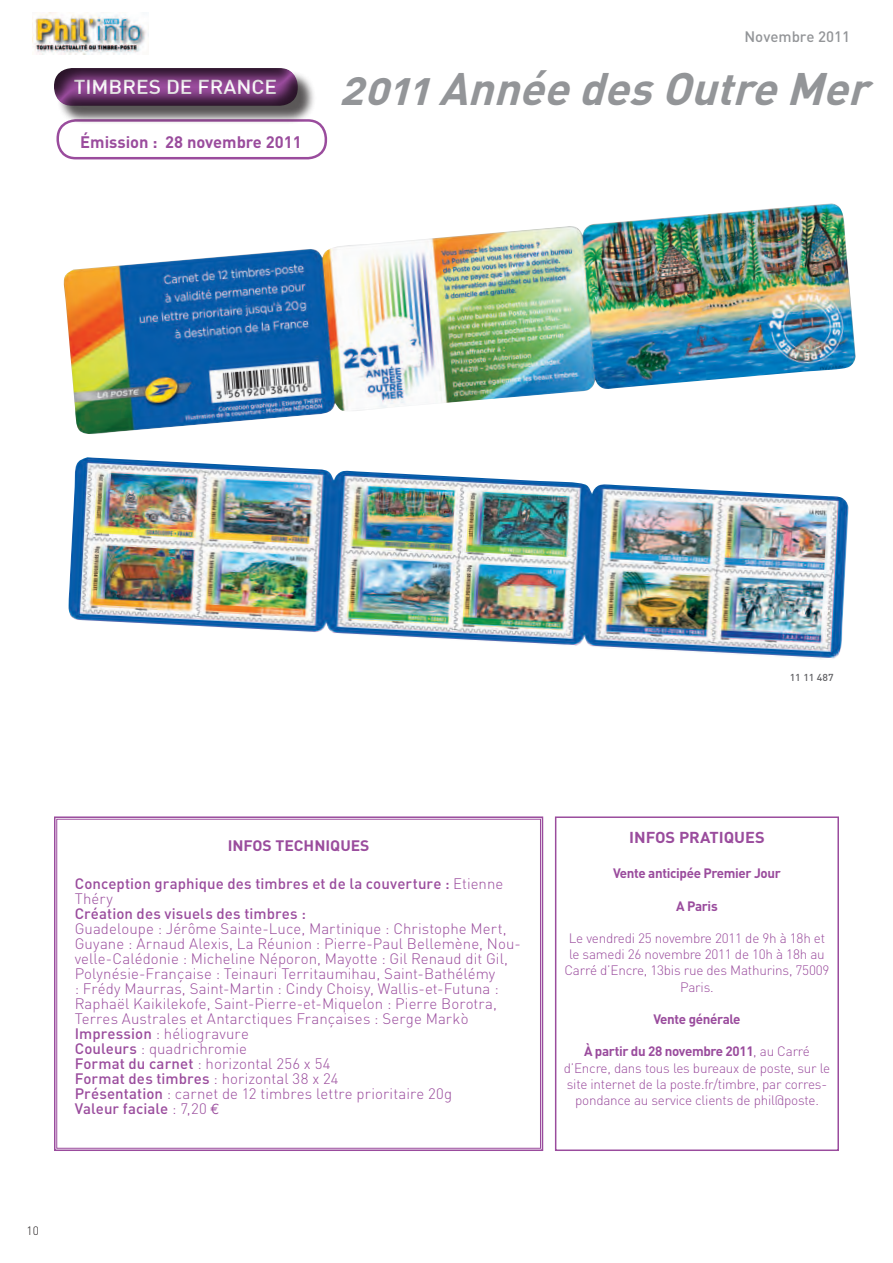
<style>
.page{position:relative;width:893px;height:1263px;background:#fff}
.page>*{position:absolute;margin:0;border:0;box-sizing:border-box;transform-origin:0 0}
.t1{font:italic 45px "DIN Bold Alternate";color:#939598}
.t2{font:500 19.95px "DIN";color:#fff;scale:1.04 1}
.t3{font:700 16.5px "DIN";color:#9a4c9d}
.t4{font:700 15.6px "DIN";color:#9a4c9d;scale:1.04 1}
.t5{font:300 15px/15px "DIN";letter-spacing:.005em;color:#9a4c9d}
.t6{font:500 15px/15px "DIN";letter-spacing:.005em;color:#9a4c9d}
.t7{font:700 15px "DIN";color:#9a4c9d;scale:1.04 1}
.t8{font:500 15px "DIN";color:#939598}
.t9{font:300 13.5px/16.2px "DIN";letter-spacing:-.015em;color:#9a4c9d;text-align:center}
.t10{font:700 13.5px "DIN";letter-spacing:-.025em;color:#9a4c9d}
.t11{font:300 12px "DIN";color:#231f20}
.t12{font:500 10.05px "DIN";color:#636366;scale:1.04 1}
.s1{font-weight:300}
.s2{font-weight:500}
.s3{font-family:"Euro Mono";font-weight:400}
.s4{font-weight:700}
</style>
<div class="page">
<img style="left:33px;top:12px;width:113px;height:43px">
<div style="left:56px;top:119px;width:271px;height:40px;border:2px solid #9a4c9d;border-radius:18px"></div>
<svg style="left:54px;top:816px;width:490px;height:335px"></svg>
<div style="left:56px;top:819px;width:485px;height:329px;border:1px solid #9a4c9d"></div>
<div style="left:555px;top:816px;width:284px;height:335px;border:2px solid #9a4c9d"></div>
<div style="left:56px;top:70px;width:261px;height:54px;background:#231f20;opacity:.75"></div>
<div style="left:51px;top:67px;width:250px;height:41px;background:#231f20;opacity:.85"></div>
<img style="left:63px;top:203px;width:793px;height:231px">
<img style="left:68px;top:457px;width:781px;height:202px">
<h2 class="t2" style="left:74px;top:74px;width:197px">TIMBRES DE FRANCE</h2>
<p class="t3" style="left:80px;top:131px;width:223px">Émission : 28 novembre 2011</p>
<p class="t8" style="left:744px;top:27px;width:107px">Novembre 2011</p>
<h1 class="t1" style="left:340px;top:60px;width:545px">2011AnnéedesOutreMer</h1>
<p class="t12" style="left:790px;top:671px;width:44px">11 11 487</p>
<p class="t7" style="left:228px;top:836px;width:138px">INFOS TECHNIQUES</p>
<p class="t6" style="left:75px;top:875px;width:430px">Conception graphique des timbres et de la couverture : <span class="s1">Etienne<br>Théry</span></p>
<p class="t6" style="left:75px;top:905px;width:233px">Création des visuels des timbres :</p>
<p class="t5" style="left:75px;top:920px;width:448px">Guadeloupe : Jérôme Sainte-Luce, Martinique : Christophe Mert, Guyane : Arnaud Alexis, La Réunion : Pierre-Paul Bellemène, Nou&shy;velle-Calédonie : Micheline Néporon, Mayotte : Gil Renaud dit Gil, Polynésie-Française : Teinauri Territaumihau, Saint-Bathélémy<br>: Frédy Maurras, Saint-Martin : Cindy Choisy, Wallis-et-Futuna :<br>Raphaël Kaikilekofe, Saint-Pierre-et-Miquelon : Pierre Borotra, Terres Australes et Antarctiques Françaises : Serge Markò <span class="s2">Impression</span> : héliogravure<br><span class="s2">Couleurs</span> : quadrichromie<br><span class="s2">Format du carnet</span> : horizontal 256 x 54<br><span class="s2">Format des timbres</span> : horizontal 38 x 24<br><span class="s2">Présentation</span> : carnet de 12 timbres lettre prioritaire 20g<br><span class="s2">Valeur faciale</span> : 7,20 <span class="s3">€</span></p>
<p class="t11" style="left:27px;top:1223px;width:14px">10</p>
<p class="t4" style="left:629px;top:827px;width:132px">INFOS PRATIQUES</p>
<p class="t10" style="left:613px;top:864px;width:169px">Vente anticipée Premier Jour</p>
<p class="t10" style="left:676px;top:897px;width:43px">A Paris</p>
<p class="t9" style="left:564px;top:930px;width:266px">Le vendredi 25 novembre 2011 de 9h à 18h et le samedi 26 novembre 2011 de 10h à 18h au Carré d’Encre, 13bis rue des Mathurins, 75009<br>Paris.</p>
<p class="t10" style="left:653px;top:1010px;width:89px">Vente générale</p>
<p class="t9" style="left:564px;top:1043px;width:268px"><span class="s4">À partir du 28 novembre 2011</span>, au Carré d’Encre, dans tous les bureaux de poste, sur le site internet de la poste.fr/timbre, par corres&shy;pondance au service clients de phil@poste.</p>
</div>
